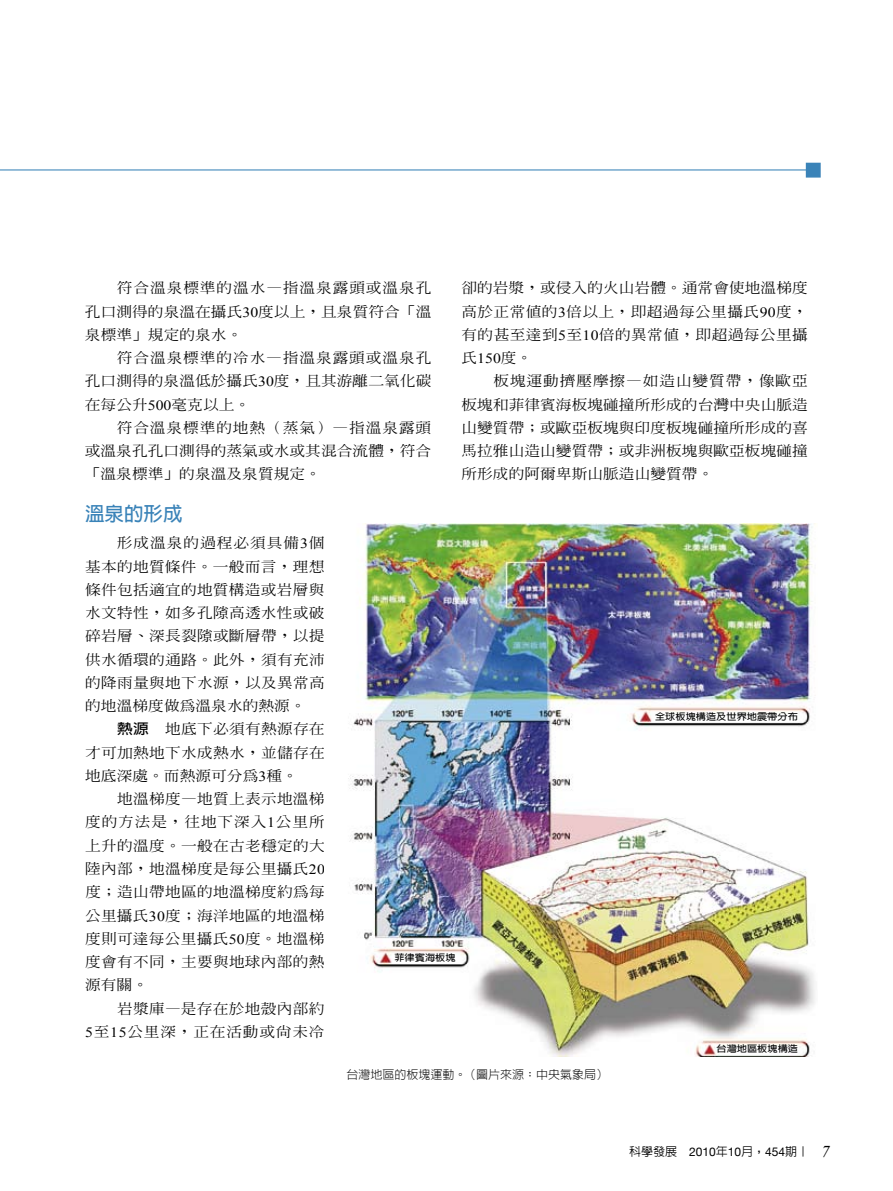
<style>
.page{position:relative;width:893px;height:1191px;background:#fff}
.page>*{position:absolute;margin:0;border:0;box-sizing:border-box;transform-origin:0 0}
.t1{font:700 19.5px "AR Hei B5";color:#3a83b8}
.t2{font:500 14.1px/23.2px "AR Ming B5";letter-spacing:.015em;color:#000;text-align:justify;scale:1.11 1}
.t3{font:300 12px "AR Hei B5";color:#000}
.t4{font:500 12px "AR Hei B5";color:#000}
.t5{font:700 9.15px "AR Hei B5";color:#000;scale:1.11 1}
.s1{font-family:"Times New Roman";font-weight:400}
.s2{font-family:"AR Hei B5";font-weight:700}
.s3{font-family:"Helvetica Neue";font-weight:400}
.s4{font-family:"Times New Roman";font-weight:400;font-style:italic;font-size:16.5px}
</style>
<div class="page">
<hr style="left:0;top:169px;width:816px;height:1px;background:#3a83b8">
<div style="left:806px;top:163px;width:15px;height:15px;background:#3a83b8;border:2px solid #3a83b8"></div>
<img style="left:348px;top:523px;width:468px;height:533px">
<p class="t2" style="left:85px;top:276px;width:314px;text-indent:32px">符合溫泉標準的溫水—指溫泉露頭或溫泉孔孔口測得的泉溫在攝氏<span class="s1">30</span>度以上，且泉質符合「溫泉標準」規定的泉水。</p>
<p class="t2" style="left:85px;top:346px;width:314px;text-indent:32px">符合溫泉標準的冷水—指溫泉露頭或溫泉孔孔口測得的泉溫低於攝氏<span class="s1">30</span>度，且其游離二氧化碳在每公升<span class="s1">500</span>毫克以上。</p>
<p class="t2" style="left:85px;top:416px;width:314px;text-indent:32px">符合溫泉標準的地熱（蒸氣）—指溫泉露頭或溫泉孔孔口測得的蒸氣或水或其混合流體，符合「溫泉標準」的泉溫及泉質規定。</p>
<h1 class="t1" style="left:85px;top:503px;width:99px">溫泉的形成</h1>
<p class="t2" style="left:85px;top:531px;width:217px;text-indent:32px">形成溫泉的過程必須具備<span class="s1">3</span>個基本的地質條件。一般而言，理想條件包括適宜的地質構造或岩層與水文特性，如多孔隙高透水性或破碎岩層、深長裂隙或斷層帶，以提供水循環的通路。此外，須有充沛的降雨量與地下水源，以及異常高的地溫梯度做為溫泉水的熱源。</p>
<p class="t2" style="left:85px;top:717px;width:217px;text-indent:32px"><span class="s2">熱源</span> 地底下必須有熱源存在才可加熱地下水成熱水，並儲存在地底深處。而熱源可分為<span class="s1">3</span>種。</p>
<p class="t2" style="left:85px;top:787px;width:218px;text-indent:32px">地溫梯度—地質上表示地溫梯度的方法是，往地下深入<span class="s1">1</span>公里所上升的溫度。一般在古老穩定的大陸內部，地溫梯度是每公里攝氏<span class="s1">20</span>度；造山帶地區的地溫梯度約為每公里攝氏<span class="s1">30</span>度；海洋地區的地溫梯度則可達每公里攝氏<span class="s1">50</span>度。地溫梯度會有不同，主要與地球內部的熱源有關。</p>
<p class="t2" style="left:85px;top:996px;width:217px;text-align:right">岩漿庫—是存在於地殼內部約<br><span class="s1">5</span>至<span class="s1">15</span>公里深，正在活動或尚未冷</p>
<p class="t2" style="left:461px;top:276px;width:314px">卻的岩漿，或侵入的火山岩體。通常會使地溫梯度高於正常值的<span class="s1">3</span>倍以上，即超過每公里攝氏<span class="s1">90</span>度，有的甚至達到<span class="s1">5</span>至<span class="s1">10</span>倍的異常值，即超過每公里攝氏<span class="s1">150</span>度。</p>
<p class="t2" style="left:461px;top:369px;width:314px;text-indent:32px">板塊運動擠壓摩擦—如造山變質帶，像歐亞板塊和菲律賓海板塊碰撞所形成的台灣中央山脈造山變質帶；或歐亞板塊與印度板塊碰撞所形成的喜馬拉雅山造山變質帶；或非洲板塊與歐亞板塊碰撞所形成的阿爾卑斯山脈造山變質帶。</p>
<p class="t5" style="left:655px;top:711px;width:130px">全球板塊構造及世界地震帶分布</p>
<p class="t5" style="left:394px;top:952px;width:57px">菲律賓海板塊</p>
<p class="t3" style="left:347px;top:1068px;width:263px">台灣地區的板塊運動。（圖片來源：中央氣象局）</p>
<p class="t5" style="left:716px;top:1043px;width:75px">台灣地區板塊構造</p>
<p class="t4" style="left:629px;top:1145px;width:202px">科學發展 <span class="s3">2010</span>年<span class="s3">10</span>月，<span class="s3">454</span>期｜ <span class="s4">7</span></p>
</div>
